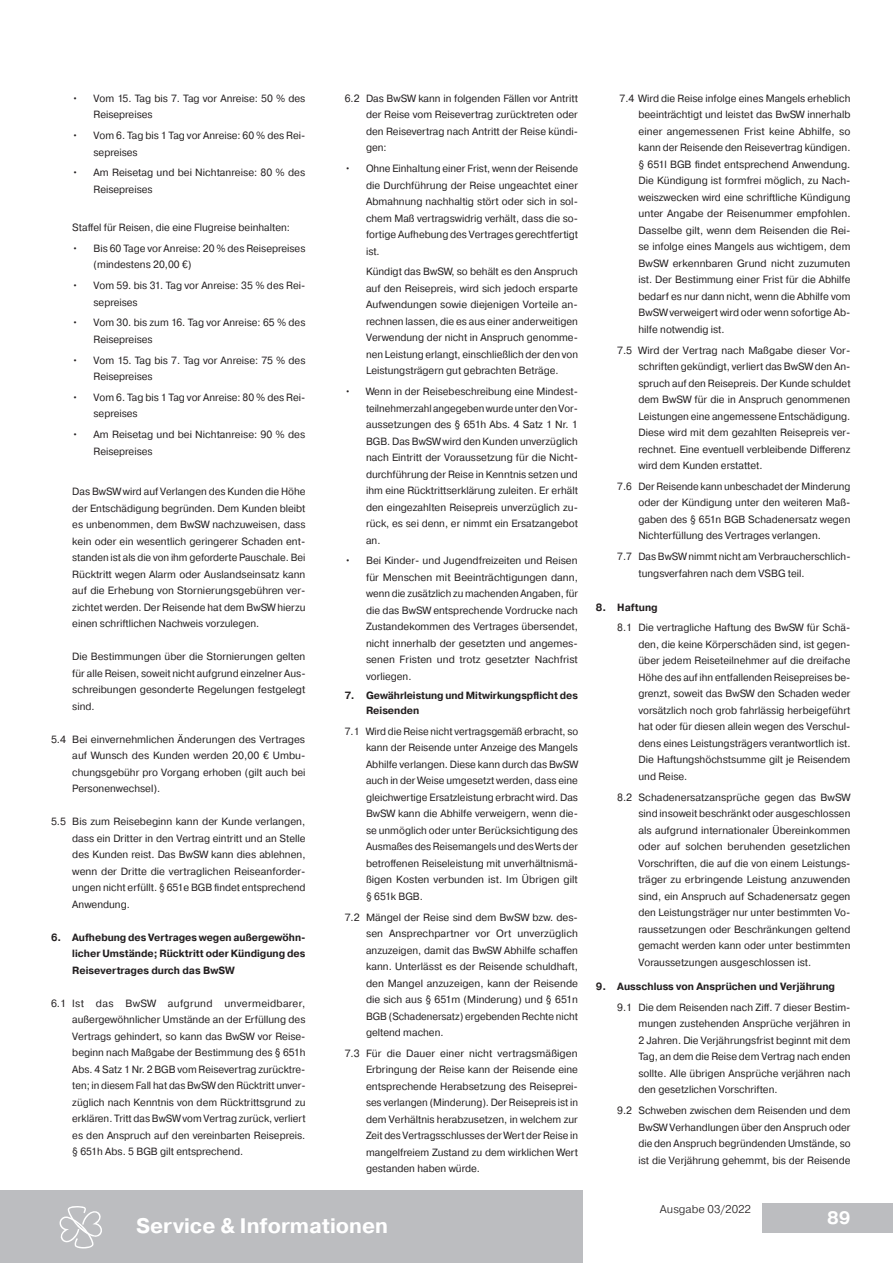
<style>
.page{position:relative;width:893px;height:1263px;background:#fff}
.page>*{position:absolute;margin:0;border:0;box-sizing:border-box;transform-origin:0 0}
.t1{font:700 21px "Pragmatica";color:#fff}
.t2{font:700 18px "Pragmatica";color:#fff}
.t3{font:300 11.25px "Pragmatica";color:#231f20}
.t4{font:10.5px/16.5px "Pragmatica";color:#231f20;text-align:justify;scale:.96 1}
.t5{font:10.5px/16.5px "Pragmatica";color:#231f20;text-align:justify}
.t6{font:10.5px/16.5px "Pragmatica";color:#231f20;text-align:justify;scale:.94 1}
.t7{font:10.5px/16.5px "Pragmatica";color:#231f20;text-align:justify;scale:.95 1}
.t8{font:700 10.5px/16.5px "Pragmatica";color:#231f20;text-align:justify;scale:.95 1}
.t9{font:700 10.5px "Pragmatica";color:#231f20;scale:.96 1}
</style>
<div class="page">
<div style="left:762px;top:1203px;width:131px;height:30px;background:#bcbdc0"></div>
<div style="left:0;top:1190px;width:583px;height:73px;background:#bcbdc0"></div>
<svg style="left:59px;top:1206px;width:43px;height:43px"></svg>
<p class="t4" style="left:94px;top:90px;width:222px;text-indent:-21px">• Vom 15. Tag bis 7. Tag vor Anreise: 50 % des<br>Reisepreises</p>
<p class="t4" style="left:94px;top:127px;width:222px;text-indent:-21px">• Vom 6. Tag bis 1 Tag vor Anreise: 60 % des Rei&shy;sepreises</p>
<p class="t5" style="left:94px;top:165px;width:213px;text-indent:-21px">• Am Reisetag und bei Nichtanreise: 80 % des<br>Reisepreises</p>
<p class="t4" style="left:72px;top:219px;width:228px">Staffel für Reisen, die eine Flugreise beinhalten:</p>
<p class="t4" style="left:94px;top:240px;width:222px;text-indent:-21px">• Bis 60 Tage vor Anreise: 20 % des Reisepreises (mindestens 20,00 €)</p>
<p class="t4" style="left:94px;top:277px;width:222px;text-indent:-21px">• Vom 59. bis 31. Tag vor Anreise: 35 % des Rei&shy;sepreises</p>
<p class="t4" style="left:94px;top:315px;width:222px;text-indent:-21px">• Vom 30. bis zum 16. Tag vor Anreise: 65 % des<br>Reisepreises</p>
<p class="t5" style="left:94px;top:352px;width:213px;text-indent:-21px">• Vom 15. Tag bis 7. Tag vor Anreise: 75 % des<br>Reisepreises</p>
<p class="t4" style="left:94px;top:389px;width:222px;text-indent:-21px">• Vom 6. Tag bis 1 Tag vor Anreise: 80 % des Rei&shy;sepreises</p>
<p class="t5" style="left:94px;top:426px;width:213px;text-indent:-21px">• Am Reisetag und bei Nichtanreise: 90 % des<br>Reisepreises</p>
<p class="t4" style="left:72px;top:483px;width:245px">Das BwSW wird auf Verlangen des Kunden die Höhe der Entschädigung begründen. Dem Kunden bleibt es unbenommen, dem BwSW nachzuweisen, dass kein oder ein wesentlich geringerer Schaden ent&shy;standen ist als die von ihm geforderte Pauschale. Bei Rücktritt wegen Alarm oder Auslandseinsatz kann auf die Erhebung von Stornierungsgebühren ver&shy;zichtet werden. Der Reisende hat dem BwSW hierzu einen schriftlichen Nachweis vorzulegen.</p>
<p class="t5" style="left:72px;top:648px;width:235px;text-align:left">Die Bestimmungen über die Stornierungen gelten für alle Reisen, soweit nicht aufgrund einzelner Aus&shy;schreibungen gesonderte Regelungen festgelegt sind.</p>
<p class="t5" style="left:72px;top:731px;width:235px;text-indent:-21px">5.4 Bei einvernehmlichen Änderungen des Vertrages auf Wunsch des Kunden werden 20,00 € Umbu&shy;chungsgebühr pro Vorgang erhoben (gilt auch bei Personenwechsel).</p>
<p class="t5" style="left:72px;top:813px;width:235px;text-indent:-21px">5.5 Bis zum Reisebeginn kann der Kunde verlangen, dass ein Dritter in den Vertrag eintritt und an Stelle des Kunden reist. Das BwSW kann dies ablehnen, wenn der Dritte die vertraglichen Reiseanforder&shy;ungen nicht erfüllt. § 651e BGB findet entsprechend Anwendung.</p>
<p class="t8" style="left:72px;top:929px;width:247px;text-indent:-21px">6. Aufhebung des Vertrages wegen außergewöhn&shy;licher Umstände; Rücktritt oder Kündigung des Reisevertrages durch das BwSW</p>
<p class="t5" style="left:72px;top:995px;width:235px;text-indent:-21px">6.1 Ist das BwSW aufgrund unvermeidbarer, außergewöhnlicher Umstände an der Erfüllung des Vertrags gehindert, so kann das BwSW vor Reise&shy;beginn nach Maßgabe der Bestimmung des § 651h Abs. 4 Satz 1 Nr. 2 BGB vom Reisevertrag zurücktre&shy;ten; in diesem Fall hat das BwSW den Rücktritt unver&shy;züglich nach Kenntnis von dem Rücktrittsgrund zu erklären. Tritt das BwSW vom Vertrag zurück, verliert es den Anspruch auf den vereinbarten Reisepreis. § 651h Abs. 5 BGB gilt entsprechend.</p>
<p class="t4" style="left:366px;top:90px;width:222px;text-indent:-21px">6.2 Das BwSW kann in folgenden Fällen vor Antritt der Reise vom Reisevertrag zurücktreten oder den Reisevertrag nach Antritt der Reise kündi&shy;gen:</p>
<p class="t7" style="left:366px;top:160px;width:225px;text-indent:-21px">• Ohne Einhaltung einer Frist, wenn der Reisende die Durchführung der Reise ungeachtet einer Abmahnung nachhaltig stört oder sich in sol&shy;chem Maß vertragswidrig verhält, dass die so&shy;fortige Aufhebung des Vertrages gerechtfertigt ist.</p>
<p class="t4" style="left:366px;top:264px;width:222px">Kündigt das BwSW, so behält es den Anspruch auf den Reisepreis, wird sich jedoch ersparte Aufwendungen sowie diejenigen Vorteile an&shy;rechnen lassen, die es aus einer anderweitigen Verwendung der nicht in Anspruch genomme&shy;nen Leistung erlangt, einschließlich der den von Leistungsträgern gut gebrachten Beträge.</p>
<p class="t4" style="left:366px;top:383px;width:222px;text-indent:-21px">• Wenn in der Reisebeschreibung eine Mindest&shy;teilnehmerzahl angegeben wurde unter den Vor&shy;aussetzungen des § 651h Abs. 4 Satz 1 Nr. 1<br>BGB. Das BwSW wird den Kunden unverzüglich nach Eintritt der Voraussetzung für die Nicht&shy;durchführung der Reise in Kenntnis setzen und ihm eine Rücktrittserklärung zuleiten. Er erhält den eingezahlten Reisepreis unverzüglich zu&shy;rück, es sei denn, er nimmt ein Ersatzangebot an.</p>
<p class="t5" style="left:366px;top:553px;width:214px;text-align:left;text-indent:-21px">• Bei Kinder- und Jugendfreizeiten und Reisen für Menschen mit Beeinträchtigungen dann, wenn die zusätzlich zu machenden Angaben, für die das BwSW entsprechende Vordrucke nach Zustandekommen des Vertrages übersendet, nicht innerhalb der gesetzten und angemes&shy;senen Fristen und trotz gesetzter Nachfrist vorliegen.</p>
<p class="t8" style="left:366px;top:688px;width:225px;line-height:15px;text-indent:-21px">7. Gewährleistung und Mitwirkungspflicht des<br>Reisenden</p>
<p class="t6" style="left:366px;top:723px;width:227px;text-indent:-21px">7.1 Wird die Reise nicht vertragsgemäß erbracht, so kann der Reisende unter Anzeige des Mangels Abhilfe verlangen. Diese kann durch das BwSW auch in der Weise umgesetzt werden, dass eine gleichwertige Ersatzleistung erbracht wird. Das BwSW kann die Abhilfe verweigern, wenn die&shy;se unmöglich oder unter Berücksichtigung des Ausmaßes des Reisemangels und des Werts der betroffenen Reiseleistung mit unverhältnismä&shy;ßigen Kosten verbunden ist. Im Übrigen gilt § 651k BGB.</p>
<p class="t5" style="left:366px;top:909px;width:214px;text-indent:-21px">7.2 Mängel der Reise sind dem BwSW bzw. des&shy;sen Ansprechpartner vor Ort unverzüglich anzuzeigen, damit das BwSW Abhilfe schaffen kann. Unterlässt es der Reisende schuldhaft, den Mangel anzuzeigen, kann der Reisende die sich aus § 651m (Minderung) und § 651n BGB (Schadenersatz) ergebenden Rechte nicht geltend machen.</p>
<p class="t5" style="left:366px;top:1045px;width:214px;text-indent:-21px">7.3 Für die Dauer einer nicht vertragsmäßigen Erbringung der Reise kann der Reisende eine entsprechende Herabsetzung des Reiseprei&shy;ses verlangen (Minderung). Der Reisepreis ist in dem Verhältnis herabzusetzen, in welchem zur Zeit des Vertragsschlusses der Wert der Reise in mangelfreiem Zustand zu dem wirklichen Wert gestanden haben würde.</p>
<h1 class="t1" style="left:136px;top:1212px;width:253px">Service &amp; Informationen</h1>
<p class="t4" style="left:638px;top:90px;width:222px;text-indent:-19px">7.4 Wird die Reise infolge eines Mangels erheblich beeinträchtigt und leistet das BwSW innerhalb einer angemessenen Frist keine Abhilfe, so kann der Reisende den Reisevertrag kündigen. § 651l BGB findet entsprechend Anwendung.<br>Die Kündigung ist formfrei möglich, zu Nach&shy;weiszwecken wird eine schriftliche Kündigung unter Angabe der Reisenummer empfohlen.<br>Dasselbe gilt, wenn dem Reisenden die Rei&shy;se infolge eines Mangels aus wichtigem, dem BwSW erkennbaren Grund nicht zuzumuten ist. Der Bestimmung einer Frist für die Abhilfe bedarf es nur dann nicht, wenn die Abhilfe vom BwSW verweigert wird oder wenn sofortige Ab&shy;hilfe notwendig ist.</p>
<p class="t5" style="left:638px;top:342px;width:214px;text-indent:-21px">7.5 Wird der Vertrag nach Maßgabe dieser Vor&shy;schriften gekündigt, verliert das BwSW den An&shy;spruch auf den Reisepreis. Der Kunde schuldet dem BwSW für die in Anspruch genommenen Leistungen eine angemessene Entschädigung.<br>Diese wird mit dem gezahlten Reisepreis ver&shy;rechnet. Eine eventuell verbleibende Differenz wird dem Kunden erstattet.</p>
<p class="t6" style="left:638px;top:478px;width:227px;text-indent:-21px">7.6 Der Reisende kann unbeschadet der Minderung oder der Kündigung unter den weiteren Maß&shy;gaben des § 651n BGB Schadenersatz wegen Nichterfüllung des Vertrages verlangen.</p>
<p class="t7" style="left:638px;top:548px;width:225px;text-indent:-21px">7.7 Das BwSW nimmt nicht am Verbraucherschlich&shy;tungsverfahren nach dem VSBG teil.</p>
<p class="t9" style="left:596px;top:600px;width:66px">8. Haftung</p>
<p class="t4" style="left:638px;top:620px;width:222px;text-indent:-21px">8.1 Die vertragliche Haftung des BwSW für Schä&shy;den, die keine Körperschäden sind, ist gegen&shy;über jedem Reiseteilnehmer auf die dreifache Höhe des auf ihn entfallenden Reisepreises be&shy;grenzt, soweit das BwSW den Schaden weder vorsätzlich noch grob fahrlässig herbeigeführt hat oder für diesen allein wegen des Verschul&shy;dens eines Leistungsträgers verantwortlich ist.<br>Die Haftungshöchstsumme gilt je Reisendem und Reise.</p>
<p class="t5" style="left:638px;top:789px;width:213px;text-indent:-21px">8.2 Schadenersatzansprüche gegen das BwSW sind insoweit beschränkt oder ausgeschlossen als aufgrund internationaler Übereinkommen oder auf solchen beruhenden gesetzlichen Vorschriften, die auf die von einem Leistungs&shy;träger zu erbringende Leistung anzuwenden sind, ein Anspruch auf Schadenersatz gegen den Leistungsträger nur unter bestimmten Vo&shy;raussetzungen oder Beschränkungen geltend gemacht werden kann oder unter bestimmten Voraussetzungen ausgeschlossen ist.</p>
<p class="t9" style="left:596px;top:980px;width:250px">9. Ausschluss von Ansprüchen und Verjährung</p>
<p class="t4" style="left:638px;top:999px;width:222px;text-indent:-21px">9.1 Die dem Reisenden nach Ziff. 7 dieser Bestim&shy;mungen zustehenden Ansprüche verjähren in 2 Jahren. Die Verjährungsfrist beginnt mit dem Tag, an dem die Reise dem Vertrag nach enden sollte. Alle übrigen Ansprüche verjähren nach den gesetzlichen Vorschriften.</p>
<p class="t4" style="left:638px;top:1102px;width:222px;text-indent:-21px">9.2 Schweben zwischen dem Reisenden und dem BwSW Verhandlungen über den Anspruch oder die den Anspruch begründenden Umstände, so ist die Verjährung gehemmt, bis der Reisende</p>
<p class="t3" style="left:660px;top:1202px;width:93px">Ausgabe 03/2022</p>
<h2 class="t2" style="left:827px;top:1206px;width:25px">89</h2>
</div>
